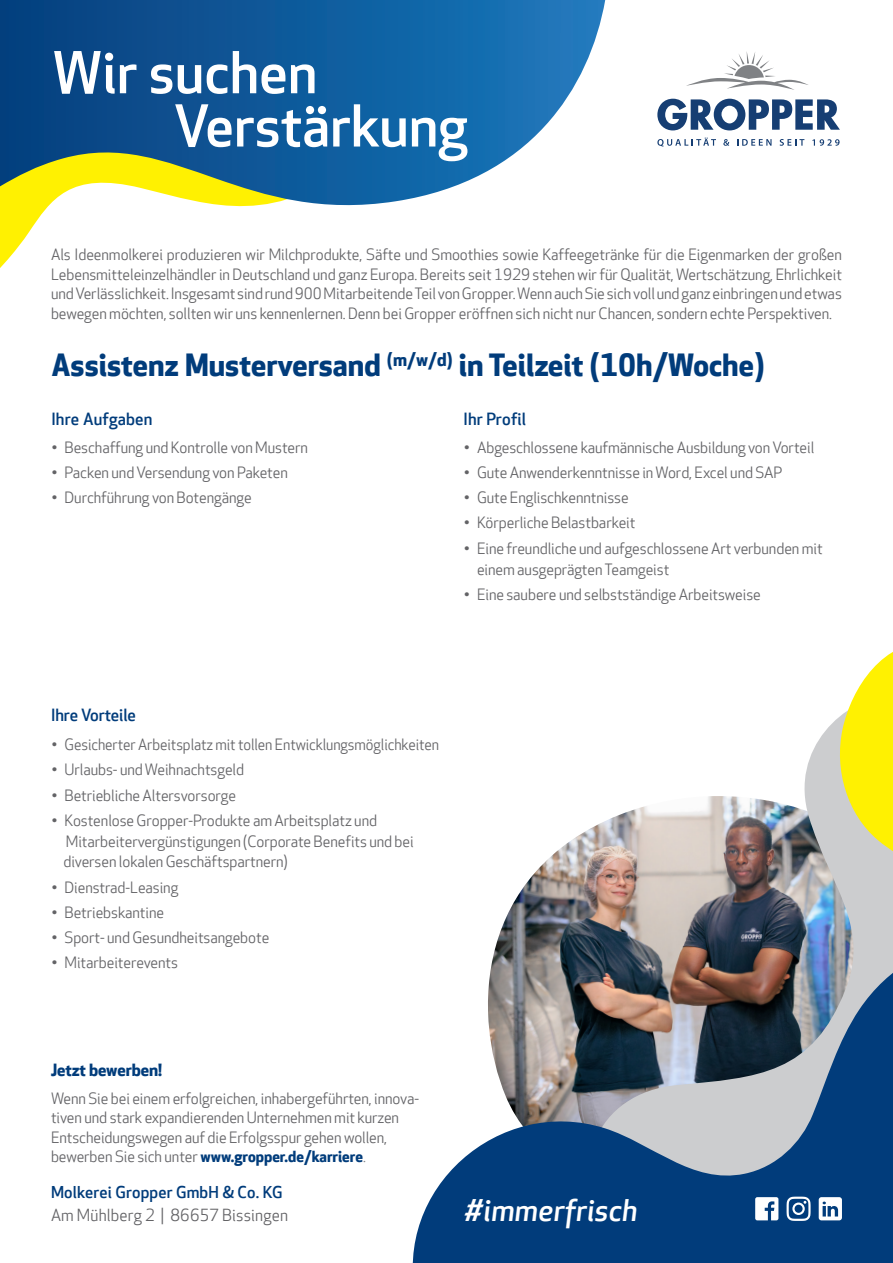
<style>
.page{position:relative;width:893px;height:1263px;background:#fff}
.page>*{position:absolute;margin:0;border:0;box-sizing:border-box;transform-origin:0 0}
.t1{font:500 56.25px/53.2px "Apex New";color:#fff}
.Stelle{font:700 30px "Apex New";color:#013c7b}
.t2{font:italic 500 29.25px "Apex New";letter-spacing:.01em;color:#fff}
.Headline_Copy{font:500 16.5px "Apex New";letter-spacing:.01em;color:#013c7b}
.Copy{font:700 16.5px "Apex New";letter-spacing:-.005em;color:#013c7b}
.Copy-2{font:16.05px/23.1px "Apex New";letter-spacing:.01em;color:#636366}
.Intro{font:15px/19.5px "Apex New";letter-spacing:-.005em;color:#636366}
.Copy-3{font:15px/19.5px "Apex New";letter-spacing:-.005em;color:#636366}
.Stichpunkte{font:15px "Apex New";letter-spacing:-.005em;color:#636366}
.s1{font-weight:700;color:#013c7b}
.s2{color:#808285}
.s3{font-weight:500;color:#013c7b}
</style>
<div class="page">
<img style="left:498px;top:849px;width:62px;height:89px">
<svg style="left:657px;top:99px;width:183px;height:31px"></svg>
<svg style="left:686px;top:52px;width:122px;height:38px"></svg>
<svg style="left:657px;top:138px;width:59px;height:9px"></svg>
<svg style="left:723px;top:139px;width:6px;height:7px"></svg>
<svg style="left:737px;top:139px;width:34px;height:7px"></svg>
<svg style="left:780px;top:139px;width:24px;height:7px"></svg>
<svg style="left:812px;top:139px;width:28px;height:7px"></svg>
<svg style="left:0;top:213px;width:43px;height:55px;fill:#fff101"></svg>
<svg style="left:0;top:0;width:605px;height:213px;background:#427c9f"></svg>
<img style="left:560px;top:722px;width:333px;height:216px">
<svg style="left:412px;top:938px;width:481px;height:325px;background:#5e7691"></svg>
<svg style="left:834px;top:652px;width:59px;height:218px;background:#f1e95d"></svg>
<svg style="left:787px;top:1196px;width:24px;height:25px"></svg>
<svg style="left:755px;top:1197px;width:23px;height:23px"></svg>
<svg style="left:819px;top:1197px;width:23px;height:23px"></svg>
<p class="t1" style="left:174px;top:48px;width:296px;text-indent:-121px">Wir suchen<br>Verstärkung</p>
<p class="Intro" style="left:51px;top:245px;width:792px;text-align:justify">Als Ideenmolkerei produzieren wir Milchprodukte, Säfte und Smoothies sowie Kaffeegetränke für die Eigenmarken der großen Lebensmitteleinzelhändler in Deutschland und ganz Europa. Bereits seit 1929 stehen wir für Qualität, Wertschätzung, Ehrlichkeit und Verlässlichkeit. Insgesamt sind rund 900 Mitarbeitende Teil von Gropper. Wenn auch Sie sich voll und ganz einbringen und etwas bewegen möchten, sollten wir uns kennenlernen. Denn bei Gropper eröffnen sich nicht nur Chancen, sondern echte Perspektiven.</p>
<p class="Stelle" style="left:51px;top:348px;width:715px">Assistenz Musterversand <sup>(m/w/d)</sup> in Teilzeit (10h/Woche)</p>
<p class="Headline_Copy" style="left:51px;top:410px;width:103px">Ihre Aufgaben</p>
<p class="Headline_Copy" style="left:463px;top:410px;width:64px">Ihr Profil</p>
<p class="Intro" style="left:52px;top:438px;width:258px">• Beschaffung und Kontrolle von Mustern</p>
<p class="Intro" style="left:52px;top:463px;width:238px">• Packen und Versendung von Paketen</p>
<p class="Intro" style="left:52px;top:488px;width:201px">• Durchführung von Botengänge</p>
<p class="Intro" style="left:464px;top:438px;width:352px">• Abgeschlossene kaufmännische Ausbildung von Vorteil</p>
<p class="Intro" style="left:464px;top:463px;width:320px">• Gute Anwenderkenntnisse in Word, Excel und SAP</p>
<p class="Intro" style="left:464px;top:488px;width:166px">• Gute Englischkenntnisse</p>
<p class="Intro" style="left:464px;top:514px;width:173px">• Körperliche Belastbarkeit</p>
<p class="Intro" style="left:477px;top:538px;width:347px;line-height:21px;text-indent:-13px">• Eine freundliche und aufgeschlossene Art verbunden mit einem ausgeprägten Teamgeist</p>
<p class="Intro" style="left:464px;top:585px;width:298px">• Eine saubere und selbstständige Arbeitsweise</p>
<p class="Headline_Copy" style="left:51px;top:705px;width:87px">Ihre Vorteile</p>
<p class="Intro" style="left:52px;top:735px;width:389px">• Gesicherter Arbeitsplatz mit tollen Entwicklungsmöglichkeiten</p>
<p class="Intro" style="left:52px;top:761px;width:194px">• Urlaubs- und Weihnachtsgeld</p>
<p class="Intro" style="left:52px;top:786px;width:186px">• Betriebliche Altersvorsorge</p>
<p class="Intro" style="left:52px;top:811px;width:327px">• Kostenlose Gropper-Produkte am Arbeitsplatz und</p>
<p class="Stichpunkte" style="left:66px;top:833px;width:349px">Mitarbeitervergünstigungen (Corporate Benefits und bei</p>
<p class="Stichpunkte" style="left:63px;top:853px;width:226px">diversen lokalen Geschäftspartnern)</p>
<p class="Intro" style="left:52px;top:878px;width:128px">• Dienstrad-Leasing</p>
<p class="Intro" style="left:52px;top:903px;width:114px">• Betriebskantine</p>
<p class="Intro" style="left:52px;top:928px;width:219px">• Sport- und Gesundheitsangebote</p>
<p class="Intro" style="left:52px;top:954px;width:128px">• Mitarbeiterevents</p>
<p class="Copy" style="left:51px;top:1060px;width:112px">Jetzt bewerben!</p>
<p class="Copy-3" style="left:51px;top:1089px;width:370px">Wenn Sie bei einem erfolgreichen, inhabergeführten, innova&shy;tiven und stark expandierenden Unternehmen mit kurzen Entscheidungswegen auf die Erfolgsspur gehen wollen, bewerben Sie sich unter <span class="s1">www.gropper.de/karriere</span><span class="s2">.</span></p>
<p class="Copy-2" style="left:51px;top:1181px;width:239px"><span class="s3">Molkerei Gropper GmbH &amp; Co. KG<br></span>Am Mühlberg 2 | 86657 Bissingen</p>
<p class="t2" style="left:465px;top:1194px;width:175px">#immerfrisch</p>
</div>
